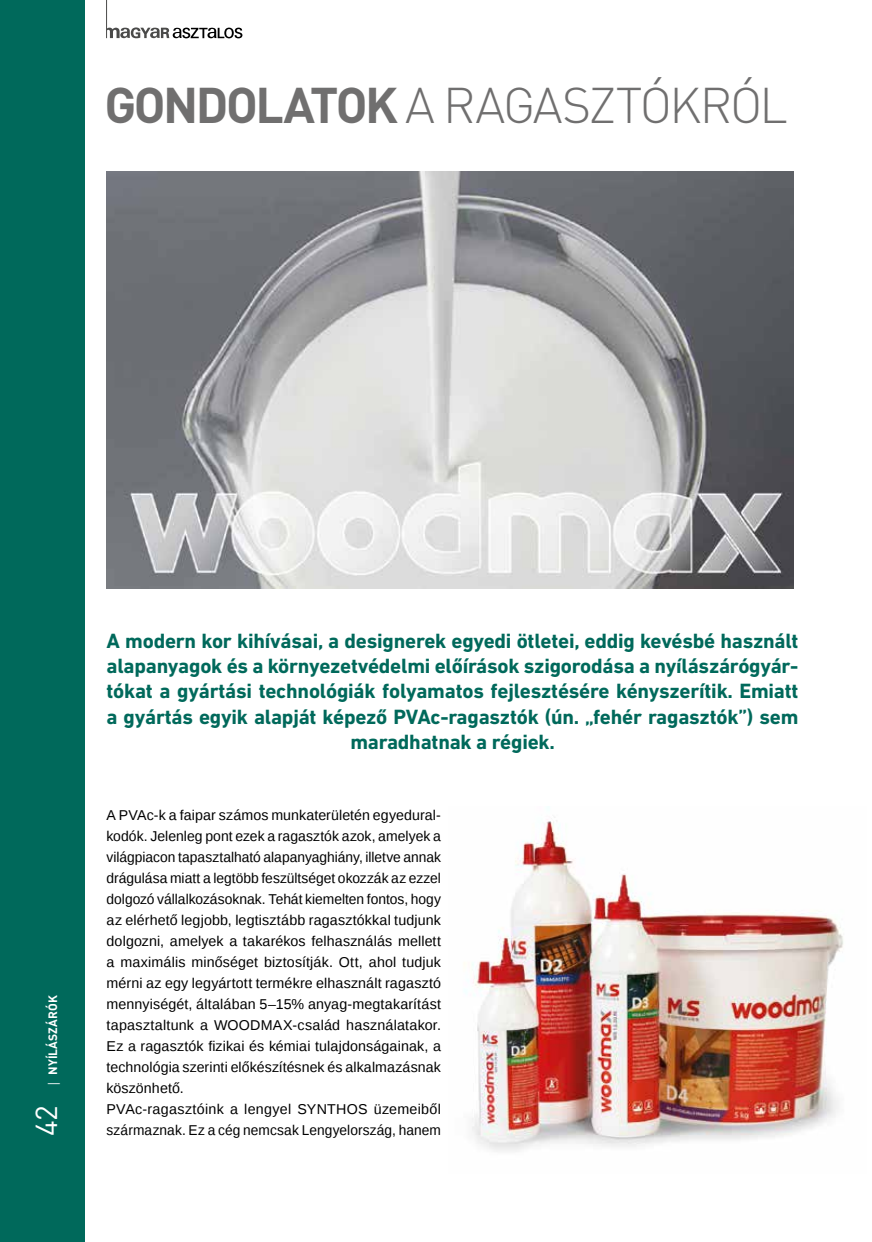
<style>
.page{position:relative;width:872px;height:1242px;background:#fff}
.page>*{position:absolute;margin:0;border:0;box-sizing:border-box;transform-origin:0 0}
.t1{font:300 49.5px "DIN Pro";letter-spacing:-.045em;color:#706f6f}
.t2{font:30px "DIN Pro";color:#fff}
.t3{font:700 21px/25.2px "DIN Next LT Pro";letter-spacing:-.01em;color:#00695b;text-align:center}
.t4{font:14.25px/21px "Liberation Sans";letter-spacing:.01em;color:#000}
.t5{font:700 12px "DIN Pro";letter-spacing:.01em;color:#fff}
.s1{font-weight:700}
.s2{font-family:"Open Sans";font-weight:400}
</style>
<div class="page">
<div style="left:0;top:0;width:85px;height:1242px;background:#00695b"></div>
<svg style="left:107px;top:27px;width:135px;height:11px"></svg>
<hr style="left:106px;top:0;width:1px;height:38px;background:#4a4a49">
<img style="left:107px;top:171px;width:686px;height:417px">
<img style="left:464px;top:807px;width:379px;height:345px">
<h1 class="t1" style="left:104px;top:71px;width:685px"><span class="s1">GONDOLATOK</span> A RAGASZTÓKRÓL</h1>
<p class="t5" style="left:45px;top:1087px;width:94px;rotate:-90deg"><span class="s2">|</span> NYÍLÁSZÁRÓK</p>
<h2 class="t2" style="left:26px;top:1136px;width:33px;rotate:-90deg">42</h2>
<p class="t3" style="left:107px;top:628px;width:693px">A modern kor kihívásai, a designerek egyedi ötletei, eddig kevésbé használt alapanyagok és a környezetvédelmi előírások szigorodása a nyílászárógyár&shy;tókat a gyártási technológiák folyamatos fejlesztésére kényszerítik. Emiatt a gyártás egyik alapját képező PVAc-ragasztók (ún. „fehér ragasztók”) sem maradhatnak a régiek.</p>
<p class="t4" style="left:107px;top:805px;width:336px">A PVAc-k a faipar számos munkaterületén egyedural&shy;kodók. Jelenleg pont ezek a ragasztók azok, amelyek a világpiacon tapasztalható alapanyaghiány, illetve annak drágulása miatt a legtöbb feszültséget okozzák az ezzel dolgozó vállalkozásoknak. Tehát kiemelten fontos, hogy az elérhető legjobb, legtisztább ragasztókkal tudjunk dolgozni, amelyek a takarékos felhasználás mellett a maximális minőséget biztosítják. Ott, ahol tudjuk mérni az egy legyártott termékre elhasznált ragasztó mennyiségét, általában 5–15% anyag-megtakarítást tapasztaltunk a WOODMAX-család használatakor.<br>Ez a ragasztók fizikai és kémiai tulajdonságainak, a technológia szerinti előkészítésnek és alkalmazásnak köszönhető.<br>PVAc-ragasztóink a lengyel SYNTHOS üzemeiből származnak. Ez a cég nemcsak Lengyelország, hanem</p>
</div>
